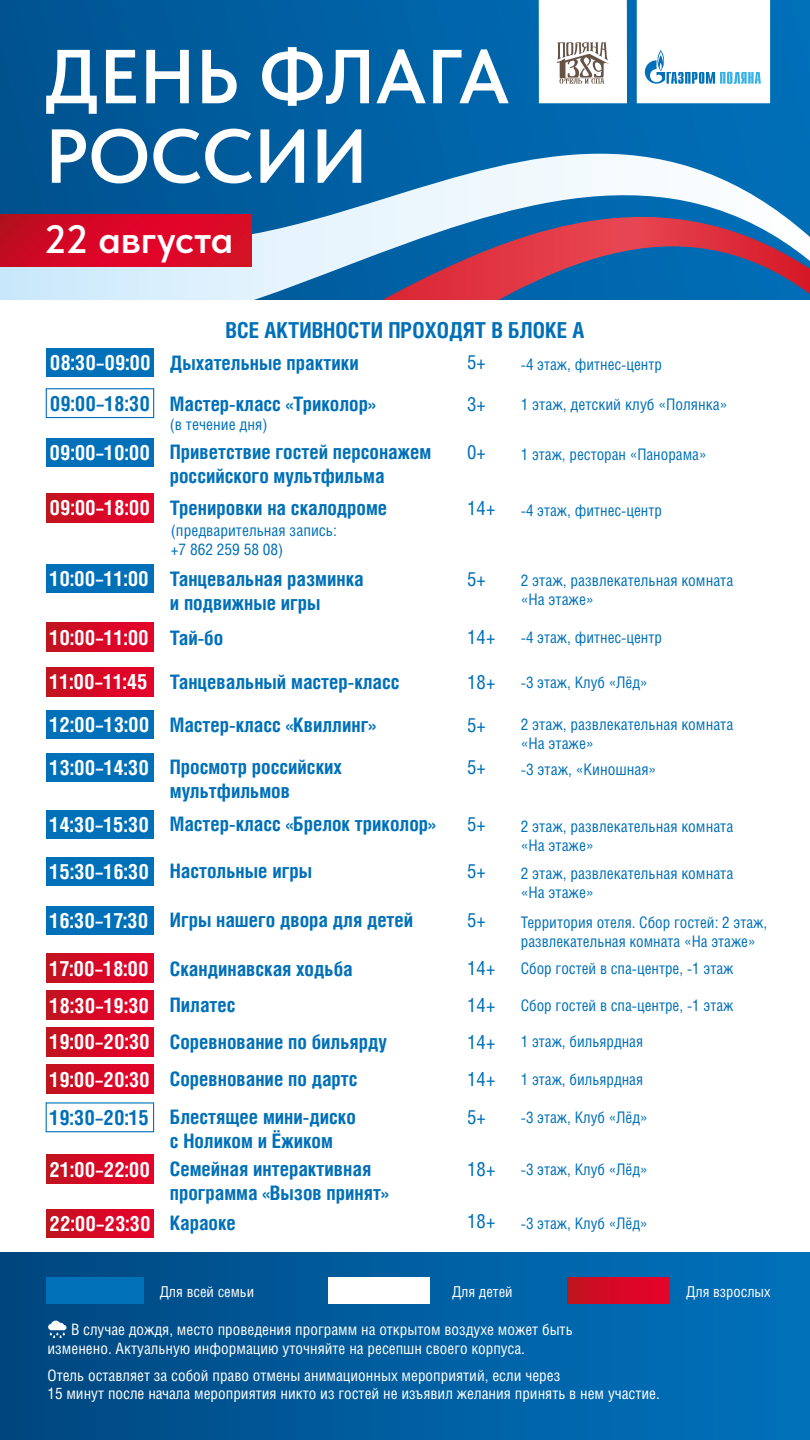
<style>
.page{position:relative;width:810px;height:1440px;background:#fff}
.page>*{position:absolute;margin:0;border:0;box-sizing:border-box;transform-origin:0 0}
.t1{font:76.28px/79.5px "Tilda Sans VF";color:#fff}
.t2{font:39.67px "Tilda Sans VF";color:#fff}
.t3{font:700 21.98px "Helios Cond C";color:#0070b8}
.t4{font:700 21px "Helios Cond C";color:#fff}
.t5{font:700 21px "Helios Cond C";color:#0070b8}
.t6{font:700 19.95px/23.9px "Helios Cond C";color:#0070b8}
.t7{font:19.5px "Helios Cond C";color:#0070b8}
.t8{font:15.98px/19px "Helios Cond C";color:#0070b8}
.t9{font:15.75px/18.8px "Helios Cond C";color:#fff}
.t10{font:15.08px "Helios Cond C";color:#fff}
.s1{font-size:21px;color:#fff}
.s2{font-size:19.95px;color:#0070b8}
.s3{font-size:21px}
</style>
<div class="page">
<div style="left:0;top:0;width:810px;height:1134px;background:linear-gradient(to right,#005491,#0170ba)"></div>
<svg style="left:0;top:145px;width:810px;height:155px;background:#6187b2"></svg>
<div style="left:0;top:300px;width:810px;height:1140px;background:#fff"></div>
<div style="left:539px;top:0;width:88px;height:103px;background:#fff"></div>
<div style="left:637px;top:0;width:133px;height:103px;background:#fff"></div>
<svg style="left:0;top:215px;width:252px;height:52px;background:#d50825"></svg>
<svg style="left:645px;top:50px;width:116px;height:34px"></svg>
<div style="left:0;top:1252px;width:810px;height:188px;background:linear-gradient(to right,#004780,#0073be)"></div>
<svg style="left:48px;top:1320px;width:19px;height:18px"></svg>
<div style="left:46px;top:1277px;width:98px;height:27px;background:#0070b8"></div>
<div style="left:328px;top:1277px;width:101px;height:27px;background:#fff"></div>
<div style="left:568px;top:1277px;width:101px;height:27px;background:linear-gradient(to right,#c31220,#e8002b)"></div>
<svg style="left:557px;top:42px;width:52px;height:42px"></svg>
<div style="left:46px;top:349px;width:108px;height:28px;background:#0070b8"></div>
<div style="left:46px;top:438px;width:108px;height:29px;background:#0070b8"></div>
<div style="left:46px;top:388px;width:108px;height:30px;background:#fff;border:1px solid #0070b8"></div>
<div style="left:46px;top:565px;width:108px;height:28px;background:#0070b8"></div>
<div style="left:46px;top:623px;width:108px;height:29px;background:linear-gradient(to right,#c31220,#e8012b)"></div>
<div style="left:46px;top:753px;width:108px;height:29px;background:#0070b8"></div>
<div style="left:46px;top:711px;width:108px;height:28px;background:#0070b8"></div>
<div style="left:46px;top:857px;width:108px;height:29px;background:#0070b8"></div>
<div style="left:46px;top:906px;width:108px;height:29px;background:#0070b8"></div>
<div style="left:46px;top:991px;width:108px;height:28px;background:linear-gradient(to right,#c31220,#e8012b)"></div>
<div style="left:46px;top:1028px;width:108px;height:28px;background:linear-gradient(to right,#c31220,#e8012b)"></div>
<div style="left:46px;top:1102px;width:108px;height:30px;background:#fff;border:1px solid #0070b8"></div>
<div style="left:46px;top:1155px;width:108px;height:29px;background:linear-gradient(to right,#c31220,#e8012b)"></div>
<div style="left:46px;top:1209px;width:108px;height:29px;background:linear-gradient(to right,#c31220,#e8012b)"></div>
<div style="left:46px;top:493px;width:108px;height:29px;background:linear-gradient(to right,#c31220,#e8012b)"></div>
<div style="left:46px;top:667px;width:108px;height:29px;background:linear-gradient(to right,#c31220,#e8012b)"></div>
<div style="left:46px;top:810px;width:108px;height:29px;background:#0070b8"></div>
<div style="left:46px;top:954px;width:108px;height:28px;background:linear-gradient(to right,#c31220,#e8012b)"></div>
<div style="left:46px;top:1065px;width:108px;height:29px;background:linear-gradient(to right,#c31220,#e8012b)"></div>
<h1 class="t1" style="left:45px;top:39px;width:466px">ДЕНЬ ФЛАГА<br>РОССИИ</h1>
<h2 class="t2" style="left:44px;top:217px;width:191px">22 августа</h2>
<p class="t3" style="left:226px;top:317px;width:360px">ВСЕ АКТИВНОСТИ ПРОХОДЯТ В БЛОКЕ А</p>
<p class="t6" style="left:50px;top:350px;width:311px"><span class="s1">08:30–09:00</span> Дыхательные практики</p>
<p class="t7" style="left:467px;top:350px;width:20px">5+</p>
<p class="t5" style="left:50px;top:391px;width:102px">09:00–18:30</p>
<p class="t7" style="left:467px;top:392px;width:20px">3+</p>
<p class="t6" style="left:170px;top:391px;width:207px">Мастер-класс «Триколор»</p>
<p class="t8" style="left:170px;top:414px;width:99px">(в течение дня)</p>
<p class="t6" style="left:170px;top:440px;width:263px;text-indent:-120px"><span class="s1">09:00–10:00</span> Приветствие гостей персонажем российского мультфильма</p>
<p class="t7" style="left:467px;top:441px;width:20px">0+</p>
<p class="t8" style="left:521px;top:354px;width:143px">-4 этаж, фитнес-центр</p>
<p class="t8" style="left:521px;top:394px;width:208px">1 этаж, детский клуб «Полянка»</p>
<p class="t8" style="left:521px;top:445px;width:187px">1 этаж, ресторан «Панорама»</p>
<p class="t4" style="left:50px;top:495px;width:102px">09:00–18:00</p>
<p class="t6" style="left:170px;top:496px;width:219px">Тренировки на скалодроме</p>
<p class="t8" style="left:171px;top:520px;width:167px">(предварительная запись: +7 862 259 58 08)</p>
<p class="t7" style="left:467px;top:496px;width:30px">14+</p>
<p class="t8" style="left:521px;top:500px;width:143px">-4 этаж, фитнес-центр</p>
<p class="t6" style="left:170px;top:566px;width:196px;text-indent:-120px"><span class="s1">10:00–11:00</span> Танцевальная разминка и подвижные игры</p>
<p class="t8" style="left:521px;top:571px;width:214px">2 этаж, развлекательная комната «На этаже»</p>
<p class="t7" style="left:467px;top:567px;width:20px">5+</p>
<p class="t4" style="left:50px;top:625px;width:175px">10:00–11:00 <span class="s2">Тай-бо</span></p>
<p class="t7" style="left:467px;top:626px;width:30px">14+</p>
<p class="t8" style="left:521px;top:628px;width:143px">-4 этаж, фитнес-центр</p>
<p class="t6" style="left:50px;top:670px;width:351px"><span class="s1">11:00–11:45</span> Танцевальный мастер-класс</p>
<p class="t7" style="left:467px;top:670px;width:30px">18+</p>
<p class="t8" style="left:521px;top:672px;width:128px">-3 этаж, Клуб «Лёд»</p>
<p class="t6" style="left:50px;top:712px;width:328px"><span class="s1">12:00–13:00</span> Мастер-класс «Квиллинг»</p>
<p class="t8" style="left:521px;top:715px;width:214px">2 этаж, развлекательная комната «На этаже»</p>
<p class="t7" style="left:467px;top:713px;width:20px">5+</p>
<p class="t6" style="left:170px;top:754px;width:174px;text-indent:-120px"><span class="s1">13:00–14:30</span> Просмотр российских мультфильмов</p>
<p class="t7" style="left:467px;top:755px;width:20px">5+</p>
<p class="t8" style="left:521px;top:759px;width:137px">-3 этаж, «Киношная»</p>
<p class="t6" style="left:50px;top:811px;width:388px"><span class="s1">14:30–15:30</span> Мастер-класс «Брелок триколор»</p>
<p class="t8" style="left:521px;top:816px;width:214px">2 этаж, развлекательная комната «На этаже»</p>
<p class="t7" style="left:467px;top:812px;width:20px">5+</p>
<p class="t6" style="left:50px;top:858px;width:264px"><span class="s1">15:30–16:30</span> Настольные игры</p>
<p class="t8" style="left:521px;top:863px;width:214px">2 этаж, развлекательная комната «На этаже»</p>
<p class="t7" style="left:467px;top:859px;width:20px">5+</p>
<p class="t6" style="left:50px;top:908px;width:365px"><span class="s1">16:30–17:30</span> Игры нашего двора для детей</p>
<p class="t8" style="left:521px;top:913px;width:248px">Территория отеля. Сбор гостей: 2 этаж, развлекательная комната «На этаже»</p>
<p class="t7" style="left:467px;top:909px;width:20px">5+</p>
<p class="t6" style="left:50px;top:956px;width:305px"><span class="s1">17:00–18:00</span> Скандинавская ходьба</p>
<p class="t7" style="left:467px;top:957px;width:30px">14+</p>
<p class="t8" style="left:521px;top:959px;width:214px">Сбор гостей в спа-центре, -1 этаж</p>
<p class="t4" style="left:50px;top:992px;width:187px">18:30–19:30 <span class="s2">Пилатес</span></p>
<p class="t7" style="left:467px;top:993px;width:30px">14+</p>
<p class="t8" style="left:521px;top:995px;width:214px">Сбор гостей в спа-центре, -1 этаж</p>
<p class="t6" style="left:50px;top:1029px;width:339px"><span class="s1">19:00–20:30</span> Соревнование по бильярду</p>
<p class="t7" style="left:467px;top:1030px;width:30px">14+</p>
<p class="t8" style="left:521px;top:1032px;width:124px">1 этаж, бильярдная</p>
<p class="t6" style="left:50px;top:1066px;width:309px"><span class="s1">19:00–20:30</span> Соревнование по дартс</p>
<p class="t7" style="left:467px;top:1067px;width:30px">14+</p>
<p class="t8" style="left:521px;top:1069px;width:124px">1 этаж, бильярдная</p>
<p class="t6" style="left:170px;top:1104px;width:188px;text-indent:-120px"><span class="s3">19:30–20:15</span> Блестящее мини-диско с Ноликом и Ёжиком</p>
<p class="t7" style="left:467px;top:1105px;width:20px">5+</p>
<p class="t8" style="left:521px;top:1107px;width:128px">-3 этаж, Клуб «Лёд»</p>
<p class="t6" style="left:170px;top:1156px;width:220px;text-indent:-120px"><span class="s1">21:00–22:00</span> Семейная интерактивная программа «Вызов принят»</p>
<p class="t7" style="left:467px;top:1157px;width:30px">18+</p>
<p class="t8" style="left:521px;top:1159px;width:128px">-3 этаж, Клуб «Лёд»</p>
<p class="t4" style="left:50px;top:1211px;width:188px">22:00–23:30 <span class="s2">Караоке</span></p>
<p class="t7" style="left:467px;top:1209px;width:30px">18+</p>
<p class="t8" style="left:521px;top:1214px;width:128px">-3 этаж, Клуб «Лёд»</p>
<p class="t10" style="left:160px;top:1283px;width:96px">Для всей семьи</p>
<p class="t10" style="left:452px;top:1283px;width:62px">Для детей</p>
<p class="t10" style="left:686px;top:1283px;width:86px">Для взрослых</p>
<p class="t9" style="left:47px;top:1320px;width:527px;text-indent:24px">В случае дождя, место проведения программ на открытом воздухе может быть изменено. Актуальную информацию уточняйте на ресепшн своего корпуса.</p>
<p class="t9" style="left:47px;top:1365px;width:614px">Отель оставляет за собой право отмены анимационных мероприятий, если через<br>15 минут после начала мероприятия никто из гостей не изъявил желания принять в нем участие.</p>
</div>
